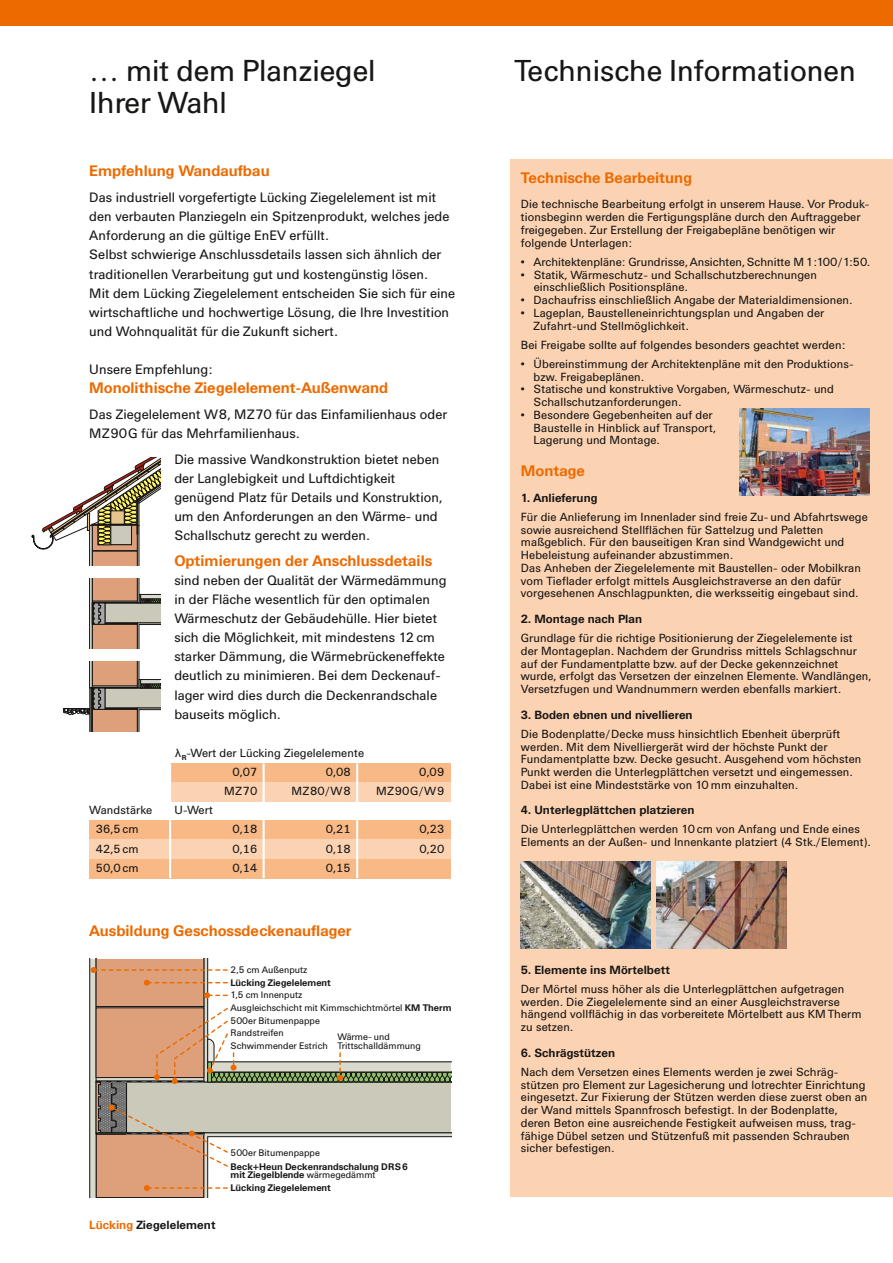
<style>
.page{position:relative;width:893px;height:1263px;background:#fff}
.page>*{position:absolute;margin:0;border:0;box-sizing:border-box;transform-origin:0 0}
.t1{font:30px/32px "Univers LU";letter-spacing:-.005em;color:#181716}
.t2{font:700 15px "Univers LU";color:#ed6a00}
.t3{font:13.5px/19.2px "Univers LU";color:#181716}
.t4{font:11.7px/12.8px "Univers LU";letter-spacing:.005em;color:#181716}
.t5{font:700 11.7px "Univers LU";letter-spacing:.005em;color:#181716}
.t6{font:11.7px/19.2px "Univers LU Regular TAB";letter-spacing:.005em;color:#181716}
.t7{font:9.45px/8.9px "Univers LU";color:#181716}
.t8{font:700 9.45px/8.9px "Univers LU";color:#181716}
.s1{font-weight:700}
.s2{font-weight:400}
.s3{color:#ed6a00}
</style>
<div class="page">
<div style="left:170px;top:763px;width:281px;height:19px;background:#f8b986"></div>
<div style="left:170px;top:782px;width:281px;height:19px;background:#fcd3b2"></div>
<div style="left:89px;top:821px;width:362px;height:19px;background:#f8b986"></div>
<div style="left:89px;top:859px;width:362px;height:19px;background:#f8b986"></div>
<div style="left:89px;top:840px;width:362px;height:19px;background:#fcd3b2"></div>
<hr style="left:169px;top:763px;width:2px;height:115px;background:#fff">
<hr style="left:263px;top:763px;width:2px;height:115px;background:#fff">
<hr style="left:356px;top:763px;width:2px;height:115px;background:#fff">
<div style="left:510px;top:159px;width:383px;height:1038px;background:#fcd3b2"></div>
<div style="left:0;top:0;width:893px;height:26px;background:#ed6a00"></div>
<svg style="left:89px;top:959px;width:362px;height:238px"></svg>
<img style="left:521px;top:861px;width:130px;height:87px">
<img style="left:657px;top:861px;width:130px;height:87px">
<svg style="left:32px;top:457px;width:128px;height:109px"></svg>
<svg style="left:89px;top:578px;width:71px;height:70px"></svg>
<svg style="left:64px;top:661px;width:96px;height:70px"></svg>
<img style="left:740px;top:408px;width:130px;height:87px">
<h1 class="t1" style="left:89px;top:57px;width:288px">… mit dem Planziegel<br>Ihrer Wahl</h1>
<p class="t2" style="left:89px;top:166px;width:182px">Empfehlung Wandaufbau</p>
<p class="t3" style="left:89px;top:189px;width:367px">Das industriell vorgefertigte Lücking Ziegelelement ist mit den verbauten Planziegeln ein Spitzenprodukt, welches jede Anforderung an die gültige EnEV erfüllt.<br>Selbst schwierige Anschlussdetails lassen sich ähnlich der traditionellen Verarbeitung gut und kostengünstig lösen.<br>Mit dem Lücking Ziegelelement entscheiden Sie sich für eine wirtschaftliche und hochwertige Lösung, die Ihre Investition und Wohn qualität für die Zukunft sichert.</p>
<p class="t3" style="left:89px;top:361px;width:125px">Unsere Empfehlung:</p>
<p class="t2" style="left:89px;top:383px;width:301px">Monolithische Ziegelelement-Außenwand</p>
<p class="t3" style="left:89px;top:406px;width:359px">Das Ziegelelement W 8, MZ 70 für das Ein fam ilienhaus oder<br>MZ 90 G für das Mehrfamilienhaus.</p>
<p class="t3" style="left:174px;top:450px;width:270px">Die massive Wandkonstruktion bietet neben der Langlebigkeit und Luftdichtigkeit genügend Platz für Details und Konstruktion, um den Anforderungen an den Wärme- und Schallschutz gerecht zu werden.</p>
<p class="t2" style="left:174px;top:555px;width:259px">Optimierungen der Anschlussdetails</p>
<p class="t3" style="left:174px;top:572px;width:274px">sind neben der Qualität der Wärmedämmung in der Fläche wesentlich für den optima len Wärme schutz der Gebäudehülle. Hier bietet sich die Möglich keit, mit mindestens 12 cm starker Däm mung, die Wärmebrücken effekte deutlich zu minimieren. Bei dem Deckenauf - lager wird dies durch die Decken randschale bauseits möglich.</p>
<p class="t6" style="left:232px;top:744px;width:133px;text-indent:-58px">λ<sub>R</sub>-Wert der Lücking Ziegelelemente<br>0,07</p>
<p class="t6" style="left:326px;top:763px;width:26px">0,08</p>
<p class="t6" style="left:419px;top:763px;width:26px">0,09</p>
<p class="t6" style="left:224px;top:783px;width:35px">MZ 70</p>
<p class="t6" style="left:292px;top:783px;width:61px">MZ 80 / W 8</p>
<p class="t6" style="left:376px;top:783px;width:70px">MZ 90 G / W 9</p>
<p class="t6" style="left:89px;top:802px;width:65px">Wandstärke</p>
<p class="t6" style="left:174px;top:802px;width:40px">U-Wert</p>
<p class="t6" style="left:96px;top:821px;width:45px">36,5 cm</p>
<p class="t6" style="left:232px;top:821px;width:26px">0,18</p>
<p class="t6" style="left:326px;top:821px;width:26px">0,21</p>
<p class="t6" style="left:419px;top:821px;width:26px">0,23</p>
<p class="t6" style="left:96px;top:840px;width:45px">42,5 cm</p>
<p class="t6" style="left:232px;top:840px;width:26px">0,16</p>
<p class="t6" style="left:326px;top:840px;width:26px">0,18</p>
<p class="t6" style="left:419px;top:840px;width:26px">0,20</p>
<p class="t6" style="left:96px;top:859px;width:45px">50,0 cm</p>
<p class="t6" style="left:232px;top:859px;width:26px">0,14</p>
<p class="t6" style="left:326px;top:859px;width:26px">0,15</p>
<p class="t2" style="left:89px;top:925px;width:264px">Ausbildung Geschoss decken auflager</p>
<p class="t7" style="left:231px;top:966px;width:79px">2,5 cm Außenputz</p>
<p class="t8" style="left:231px;top:979px;width:102px">Lücking Ziegelelement</p>
<p class="t7" style="left:231px;top:992px;width:73px">1,5 cm Innenputz</p>
<p class="t7" style="left:231px;top:1005px;width:222px">Ausgleichschicht mit Kimmschichtmörtel <span class="s1">KM Therm</span></p>
<p class="t7" style="left:231px;top:1030px;width:55px">Randstreifen</p>
<p class="t7" style="left:231px;top:1017px;width:91px">500er Bitumenpappe</p>
<p class="t7" style="left:231px;top:1043px;width:99px">Schwimmender Estrich</p>
<p class="t7" style="left:338px;top:1034px;width:85px">Wärme- und<br>Trittschalldämmung</p>
<p class="t7" style="left:231px;top:1149px;width:91px">500er Bitumenpappe</p>
<p class="t8" style="left:231px;top:1163px;width:179px">Beck+Heun Deckenrandschalung DRS6 mit Ziegelblende <span class="s2">wärmegedämmt</span></p>
<p class="t5" style="left:89px;top:1221px;width:128px"><span class="s3">Lücking</span> Ziegelelement</p>
<p class="t8" style="left:231px;top:1185px;width:102px">Lücking Ziegelelement</p>
<h1 class="t1" style="left:514px;top:57px;width:343px">Technische Informationen</h1>
<p class="t2" style="left:521px;top:172px;width:173px">Technische Bearbeitung</p>
<p class="t4" style="left:521px;top:199px;width:350px">Die technische Bearbeitung erfolgt in unserem Hause. Vor Produk - tions beginn werden die Fertigungspläne durch den Auftraggeber freigegeben. Zur Erstel lung der Freigabepläne benötigen wir folgende Unterlagen:</p>
<p class="t4" style="left:521px;top:256px;width:351px">• Architektenpläne: Grundrisse, Ansichten, Schnitte M 1:100 / 1:50.</p>
<p class="t4" style="left:534px;top:269px;width:285px;text-indent:-13px">• Statik, Wärmeschutz- und Schallschutzberechnungen ein schließlich Positionspläne.</p>
<p class="t4" style="left:521px;top:295px;width:333px">• Dachaufriss einschließlich Angabe der Materialdimensionen.</p>
<p class="t4" style="left:534px;top:307px;width:292px;text-indent:-13px">• Lageplan, Baustelleneinrichtungsplan und Angaben der<br>Zufahrt-und Stellmöglichkeit.</p>
<p class="t4" style="left:521px;top:339px;width:326px">Bei Freigabe sollte auf folgendes besonders geachtet werden:</p>
<p class="t4" style="left:534px;top:358px;width:322px;text-indent:-13px">• Übereinstimmung der Architektenpläne mit den Produktions&shy;bzw. Freigabeplänen.</p>
<p class="t4" style="left:534px;top:384px;width:302px;text-indent:-13px">• Statische und konstruktive Vorgaben, Wärmeschutz- und<br>Schallschutzanforderungen.</p>
<p class="t4" style="left:534px;top:409px;width:184px;text-indent:-13px">• Besondere Gegebenheiten auf der<br>Baustelle in Hinblick auf Transport,<br>Lagerung und Montage.</p>
<p class="t2" style="left:521px;top:466px;width:66px">Montage</p>
<p class="t5" style="left:521px;top:493px;width:78px">1. Anlieferung</p>
<p class="t4" style="left:521px;top:512px;width:348px">Für die Anlieferung im Innenlader sind freie Zu- und Abfahrtswege sowie ausreichend Stellflächen für Sattelzug und Paletten maßgeblich. Für den bauseitigen Kran sind Wandgewicht und Hebeleistung aufeinander abzustimmen.<br>Das Anheben der Ziegelelemente mit Baustellen- oder Mobilkran vom Tieflader erfolgt mittels Ausgleichstraverse an den dafür vorgesehenen Anschlagpunkten, die werksseitig eingebaut sind.</p>
<p class="t5" style="left:521px;top:615px;width:123px">2. Montage nach Plan</p>
<p class="t4" style="left:521px;top:633px;width:352px">Grundlage für die richtige Positionierung der Ziegelelemente ist der Montageplan. Nachdem der Grundriss mittels Schlagschnur auf der Fundamentplatte bzw. auf der Decke gekennzeichnet wurde, erfolgt das Versetzen der einzelnen Elemente. Wandlängen, Versetz fugen und Wandnummern werden ebenfalls markiert.</p>
<p class="t5" style="left:521px;top:710px;width:173px">3. Boden ebnen und nivellieren</p>
<p class="t4" style="left:521px;top:728px;width:342px">Die Bodenplatte / Decke muss hinsichtlich Ebenheit überprüft werden. Mit dem Nivelliergerät wird der höchste Punkt der Fundamentplatte bzw. Decke gesucht. Ausgehend vom höchsten Punkt werden die Unterlegplättchen versetzt und eingemessen.<br>Dabei ist eine Mindeststärke von 10 mm einzuhalten.</p>
<p class="t5" style="left:521px;top:806px;width:175px">4. Unterlegplättchen platzieren</p>
<p class="t4" style="left:521px;top:824px;width:351px">Die Unterlegplättchen werden 10 cm von Anfang und Ende eines<br>Elements an der Außen- und Innenkante platziert (4 Stk./Element).</p>
<p class="t5" style="left:521px;top:965px;width:151px">5. Elemente ins Mörtelbett</p>
<p class="t4" style="left:521px;top:984px;width:342px">Der Mörtel muss höher als die Unterlegplättchen aufgetragen werden. Die Ziegelelemente sind an einer Ausgleichstraverse hängend vollflächig in das vorbereitete Mörtelbett aus KM Therm zu setzen.</p>
<p class="t5" style="left:521px;top:1048px;width:96px">6. Schrägstützen</p>
<p class="t4" style="left:521px;top:1066px;width:348px">Nach dem Versetzen eines Elements werden je zwei Schräg - stützen pro Element zur Lage siche rung und lotrechter Einrichtung eingesetzt. Zur Fixierung der Stützen werden diese zuerst oben an der Wand mittels Spann frosch befestigt. In der Bodenplatte, deren Beton eine ausreichende Festigkeit aufweisen muss, trag - fähige Dübel setzen und Stützen fuß mit passenden Schrauben sicher befestigen.</p>
</div>
